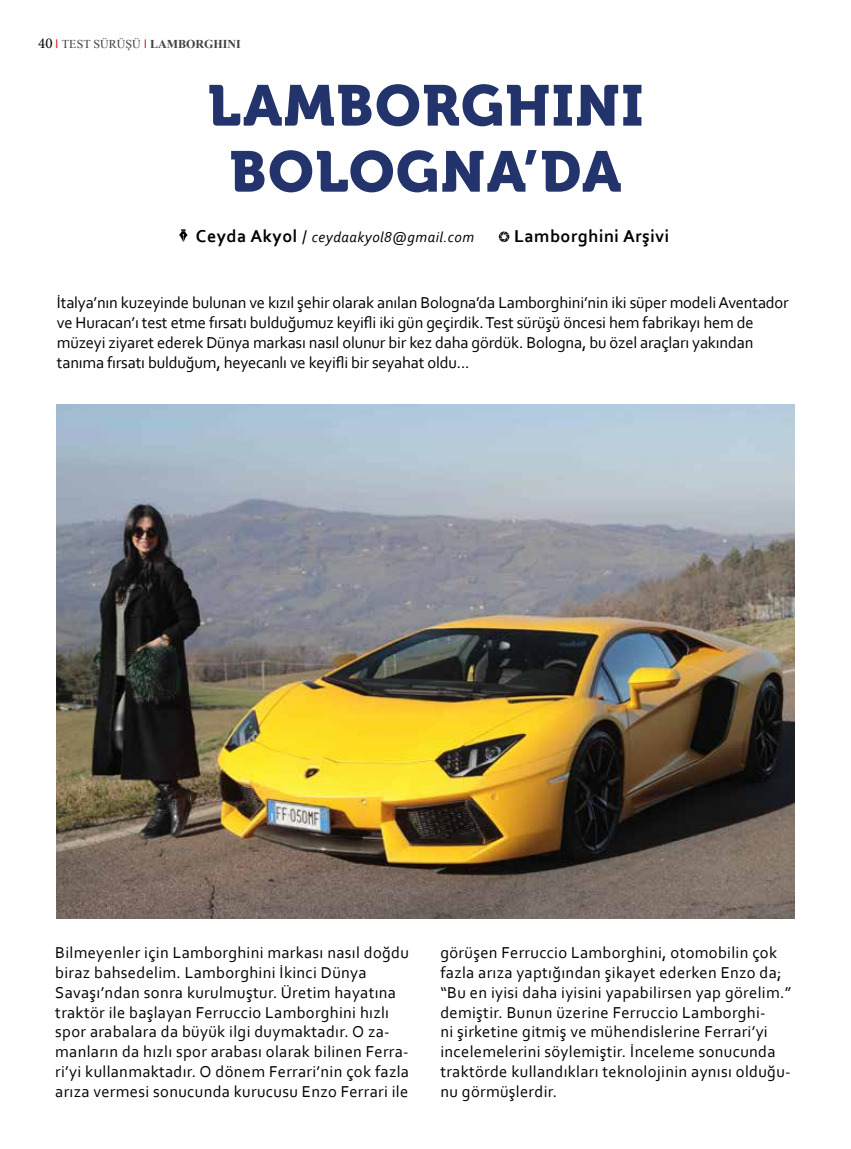
<style>
.page{position:relative;width:851px;height:1149px;background:#fff}
.page>*{position:absolute;margin:0;border:0;box-sizing:border-box;transform-origin:0 0}
.t1{font:57px/66px "Museo 900 EP";letter-spacing:.03em;color:#22346b;text-align:center}
.t2{font:700 18px "Corbel";letter-spacing:.03em;color:#000}
.t3{font:16.5px/19.8px "Corbel";letter-spacing:.02em;color:#000}
.t4{font:16.5px/19.8px "Corbel";letter-spacing:-.01em;color:#000}
.t5{font:italic 15px "Corbel";letter-spacing:.03em;color:#000}
.t6{font:700 12px "Times New Roman";color:#414042}
.s1{font-family:"Minion Pro";font-weight:400;font-size:15px;color:#000}
.s2{font-family:"Arial";font-weight:400;color:#d2232a}
.s3{font-weight:400}
.s4{font-weight:700;font-style:normal;font-size:18px}
.s5{font-style:normal;font-size:18px}
</style>
<div class="page">
<svg style="left:179px;top:229px;width:8px;height:13px"></svg>
<svg style="left:498px;top:231px;width:11px;height:11px"></svg>
<img style="left:57px;top:404px;width:737px;height:513px">
<p class="t6" style="left:38px;top:35px;width:204px"><span class="s1">40</span> <span class="s2">I</span> <span class="s3">TEST SÜRÜŞÜ</span> <span class="s2">I</span> LAMBORGHINI</p>
<h1 class="t1" style="left:208px;top:73px;width:437px">LAMBORGHINI<br>BOLOGNA’DA</h1>
<p class="t5" style="left:196px;top:228px;width:279px"><span class="s4">Ceyda Akyol</span> <span class="s5">/</span> ceydaakyol8@gmail.com</p>
<p class="t2" style="left:514px;top:225px;width:157px">Lamborghini Arşivi</p>
<p class="t4" style="left:57px;top:292px;width:733px">İtalya’nın kuzeyinde bulunan ve kızıl şehir olarak anılan Bologna’da Lamborghini’nin iki süper modeli Aventador ve Huracan’ı test etme fırsatı bulduğumuz keyifli iki gün geçirdik. Test sürüşü öncesi hem fabrikayı hem de müzeyi ziyaret ederek Dünya markası nasıl olunur bir kez daha gördük. Bologna, bu özel araçları yakından tanıma fırsatı bulduğum, heyecanlı ve keyifli bir seyahat oldu...</p>
<p class="t3" style="left:55px;top:941px;width:355px">Bilmeyenler için Lamborghini markası nasıl doğdu biraz bahsedelim. Lamborghini İkinci Dünya Savaşı’ndan sonra kurulmuştur. Üretim hayatına traktör ile başlayan Ferruccio Lamborghini hızlı spor arabalara da büyük ilgi duymaktadır. O za&shy;manların da hızlı spor arabası olarak bilinen Ferra&shy;ri’yi kullanmaktadır. O dönem Ferrari’nin çok fazla arıza vermesi sonucunda kurucusu Enzo Ferrari ile</p>
<p class="t3" style="left:440px;top:941px;width:352px">görüşen Ferruccio Lamborghini, otomobilin çok fazla arıza yaptığından şikayet ederken Enzo da; “Bu en iyisi daha iyisini yapabilirsen yap görelim.” demiştir. Bunun üzerine Ferruccio Lamborghi-<br>ni şirketine gitmiş ve mühendislerine Ferrari’yi incelemelerini söylemiştir. İnceleme sonucunda traktörde kullandıkları teknolojinin aynısı olduğu&shy;nu görmüşlerdir.</p>
</div>
